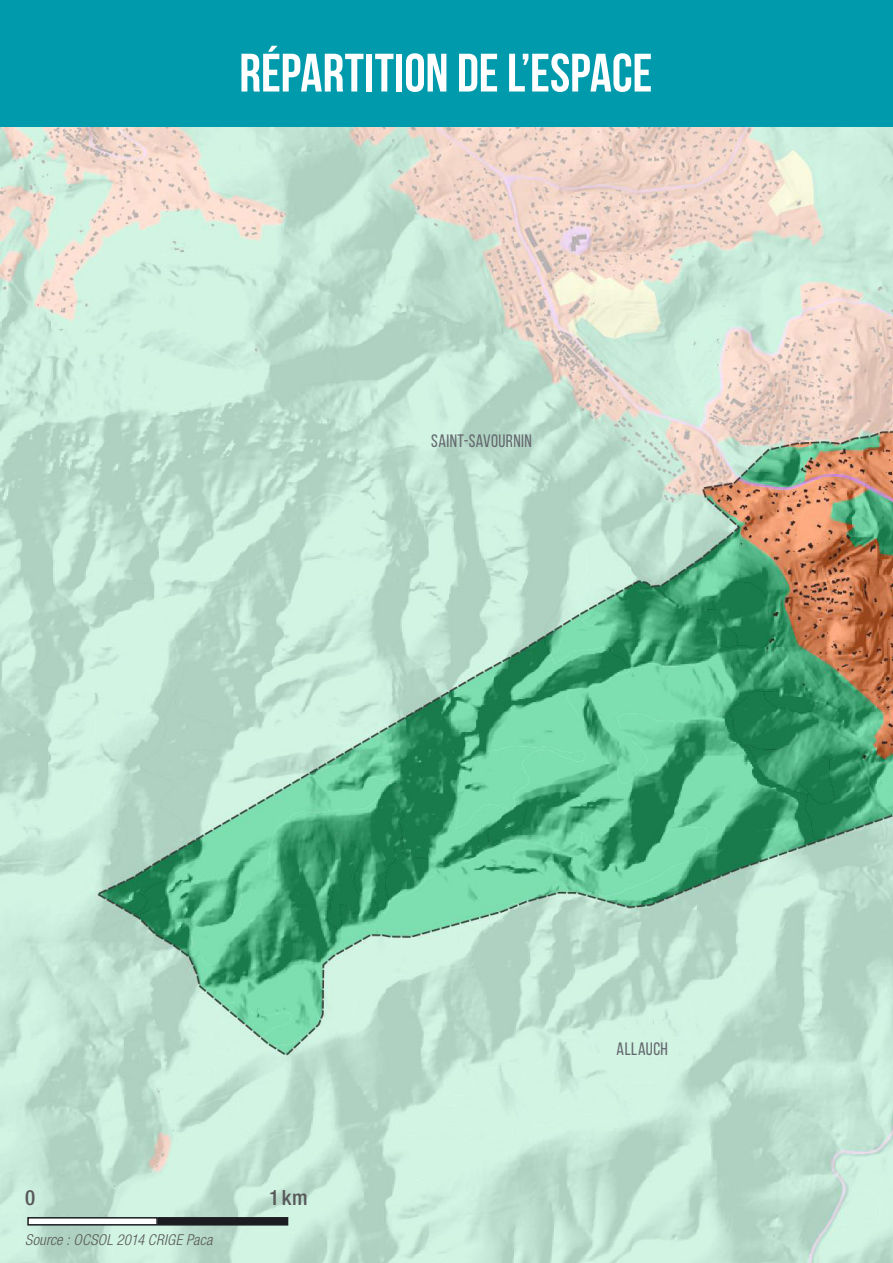
<style>
.page{position:relative;width:893px;height:1263px;background:#fff}
.page>*{position:absolute;margin:0;border:0;box-sizing:border-box;transform-origin:0 0}
.thématique{font:700 54px "Bebas Neue";color:#fff}
.t1{font:500 condensed 21px "Helvetica Neue";color:#57585a}
.communes_limitrophes{font:18px "Bebas Neue";letter-spacing:.025em;color:#64686e}
.t2{font:italic 300 condensed 15px "Helvetica Neue";letter-spacing:.015em;color:#57585a}
</style>
<div class="page">
<div style="left:0;top:0;width:893px;height:128px;background:#009aad"></div>
<img style="left:0;top:128px;width:893px;height:1135px">
<svg style="left:27px;top:1217px;width:131px;height:8px"></svg>
<div style="left:158px;top:1217px;width:130px;height:8px;background:#1b1d20"></div>
<p class="thématique" style="left:239px;top:43px;width:414px">RÉPARTITION DE L’ESPACE</p>
<p class="communes_limitrophes" style="left:431px;top:431px;width:102px">SAINT-SAVOURNIN</p>
<p class="t1" style="left:25px;top:1185px;width:12px">0</p>
<p class="t1" style="left:269px;top:1185px;width:40px">1km</p>
<p class="t2" style="left:25px;top:1231px;width:189px">Source : OCSOL 2014 CRIGE Paca</p>
<p class="communes_limitrophes" style="left:617px;top:1039px;width:53px">ALLAUCH</p>
</div>
